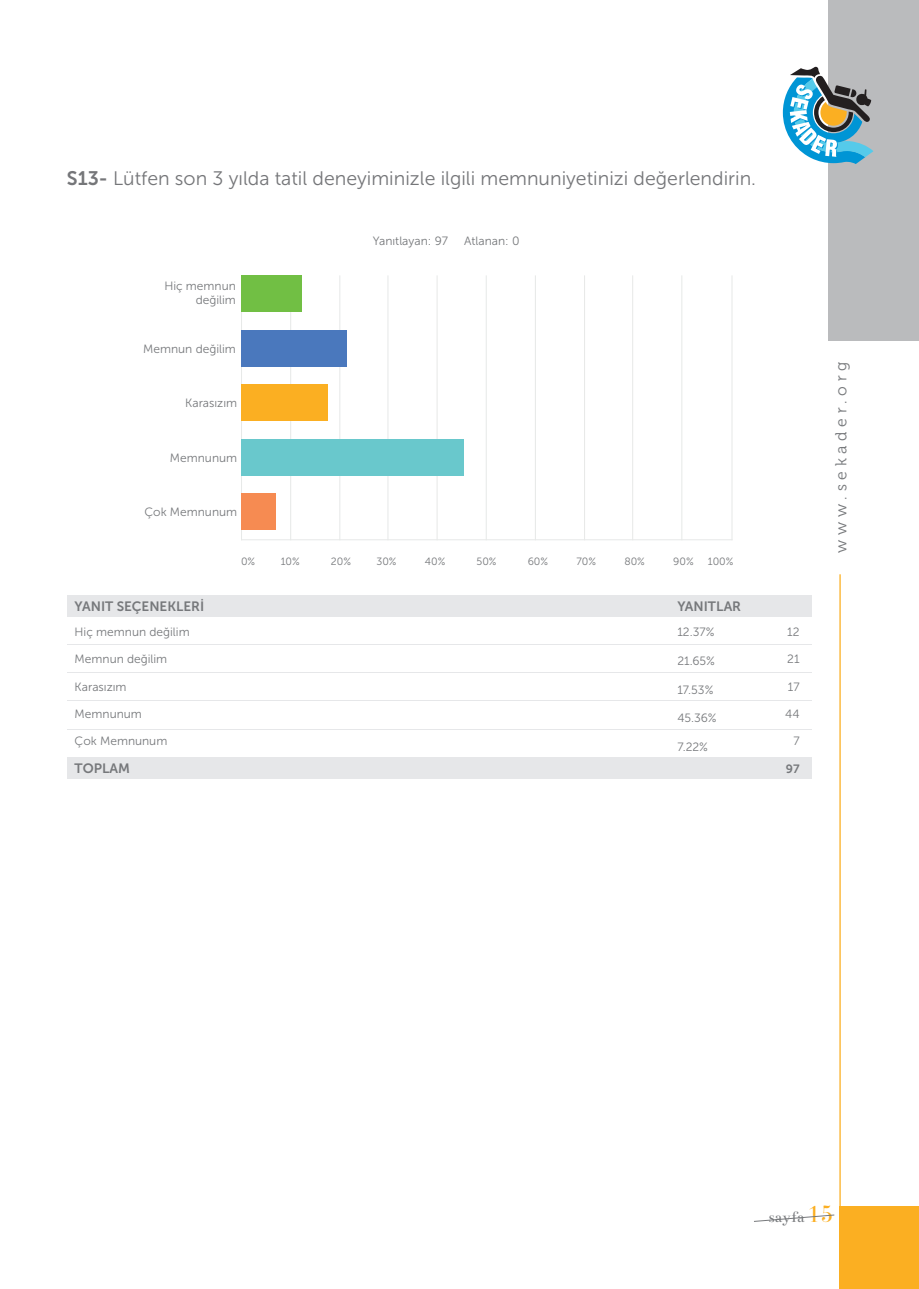
<style>
.page{position:relative;width:919px;height:1289px;background:#fff}
.page>*{position:absolute;margin:0;border:0;box-sizing:border-box;transform-origin:0 0}
.t1{font:19.5px "Museo Sans 300";color:#757679}
.t2{font:16.35px "Bentham";color:#76787b}
.t3{font:15.9px "Museo 300";letter-spacing:.3em;color:#76787b}
.t4{font:13.5px "Museo Sans 700";color:#76787b}
.t5{font:12px/14.4px "Museo Sans 300";color:#76787b;text-align:right}
.t6{font:12px "Museo Sans 700";color:#76787b}
.t7{font:10.5px "Museo Sans 300";color:#76787b}
.s1{font-family:"Museo Sans 700"}
.s2{font-family:"Bauer Bodoni BT Titling";font-size:21.75px;color:#fbaf22}
</style>
<div class="page">
<div style="left:839px;top:1205px;width:79px;height:83px;background:#fbaf22"></div>
<svg style="left:754px;top:1214px;width:80px;height:7px"></svg>
<div style="left:828px;top:0;width:90px;height:340px;background:#babbbd"></div>
<svg style="left:782px;top:66px;width:91px;height:98px"></svg>
<hr style="left:839px;top:574px;width:1px;height:714px;background:#fbaf22">
<hr style="left:290px;top:275px;width:1px;height:265px;background:#e7e9e8">
<hr style="left:339px;top:275px;width:1px;height:265px;background:#e7e9e8">
<hr style="left:387px;top:275px;width:1px;height:265px;background:#e7e9e8">
<hr style="left:436px;top:275px;width:1px;height:265px;background:#e7e9e8">
<hr style="left:485px;top:275px;width:1px;height:265px;background:#e7e9e8">
<hr style="left:535px;top:275px;width:1px;height:265px;background:#e7e9e8">
<hr style="left:584px;top:275px;width:1px;height:265px;background:#e7e9e8">
<hr style="left:632px;top:275px;width:1px;height:265px;background:#e7e9e8">
<hr style="left:681px;top:275px;width:1px;height:265px;background:#e7e9e8">
<hr style="left:731px;top:275px;width:1px;height:265px;background:#e7e9e8">
<hr style="left:241px;top:275px;width:1px;height:265px;background:#e7e9e8">
<hr style="left:241px;top:539px;width:491px;height:1px;background:#e7e9e8">
<div style="left:241px;top:330px;width:105px;height:36px;background:#4a78bd"></div>
<div style="left:241px;top:384px;width:86px;height:37px;background:#fbaf22"></div>
<div style="left:241px;top:494px;width:35px;height:36px;background:#f68b52"></div>
<div style="left:241px;top:439px;width:222px;height:36px;background:#69c8cc"></div>
<div style="left:241px;top:275px;width:60px;height:36px;background:#71bf44"></div>
<div style="left:67px;top:595px;width:744px;height:21px;background:#e6e7e9"></div>
<div style="left:67px;top:757px;width:744px;height:22px;background:#e6e7e9"></div>
<hr style="left:67px;top:644px;width:744px;height:1px;background:#e6e7e9">
<hr style="left:67px;top:672px;width:744px;height:1px;background:#e6e7e9">
<hr style="left:67px;top:700px;width:744px;height:1px;background:#e6e7e9">
<hr style="left:67px;top:728px;width:744px;height:1px;background:#e6e7e9">
<h1 class="t1" style="left:67px;top:167px;width:690px"><span class="s1">S13-</span> Lütfen son 3 yılda tatil deneyiminizle ilgili memnuniyetinizi değerlendirin.</h1>
<p class="t5" style="left:164px;top:278px;width:73px">Hiç memnun değilim</p>
<p class="t5" style="left:143px;top:341px;width:94px">Memnun değilim</p>
<p class="t5" style="left:185px;top:396px;width:53px">Karasızım</p>
<p class="t5" style="left:170px;top:450px;width:69px">Memnunum</p>
<p class="t5" style="left:144px;top:505px;width:94px">Çok Memnunum</p>
<p class="t5" style="left:373px;top:233px;width:77px">Yanıtlayan: 97</p>
<p class="t5" style="left:464px;top:233px;width:57px">Atlanan: 0</p>
<p class="t4" style="left:75px;top:599px;width:131px">YANIT SEÇENEKLERİ</p>
<p class="t5" style="left:75px;top:625px;width:116px">Hiç memnun değilim</p>
<p class="t5" style="left:75px;top:652px;width:94px">Memnun değilim</p>
<p class="t5" style="left:75px;top:679px;width:53px">Karasızım</p>
<p class="t5" style="left:75px;top:706px;width:69px">Memnunum</p>
<p class="t5" style="left:75px;top:733px;width:94px">Çok Memnunum</p>
<p class="t4" style="left:75px;top:760px;width:57px">TOPLAM</p>
<p class="t7" style="left:241px;top:556px;width:16px">0%</p>
<p class="t7" style="left:281px;top:556px;width:21px">10%</p>
<p class="t7" style="left:331px;top:556px;width:22px">20%</p>
<p class="t7" style="left:376px;top:556px;width:22px">30%</p>
<p class="t7" style="left:425px;top:556px;width:22px">40%</p>
<p class="t7" style="left:476px;top:556px;width:22px">50%</p>
<p class="t7" style="left:527px;top:556px;width:22px">60%</p>
<p class="t7" style="left:576px;top:556px;width:21px">70%</p>
<p class="t7" style="left:624px;top:556px;width:22px">80%</p>
<p class="t7" style="left:673px;top:556px;width:22px">90%</p>
<p class="t7" style="left:707px;top:556px;width:27px">100%</p>
<p class="t4" style="left:677px;top:599px;width:65px">YANITLAR</p>
<p class="t5" style="left:677px;top:625px;width:39px">12.37%</p>
<p class="t5" style="left:677px;top:653px;width:39px">21.65%</p>
<p class="t5" style="left:677px;top:682px;width:38px">17.53%</p>
<p class="t5" style="left:677px;top:710px;width:41px">45.36%</p>
<p class="t5" style="left:677px;top:739px;width:32px">7.22%</p>
<p class="t5" style="left:787px;top:625px;width:14px">12</p>
<p class="t5" style="left:787px;top:652px;width:14px">21</p>
<p class="t5" style="left:787px;top:679px;width:13px">17</p>
<p class="t5" style="left:785px;top:706px;width:16px">44</p>
<p class="t5" style="left:793px;top:733px;width:8px">7</p>
<p class="t6" style="left:785px;top:762px;width:15px">97</p>
<h3 class="t3" style="left:832px;top:553px;width:192px;rotate:-90deg">www.sekader.org</h3>
<h2 class="t2" style="left:768px;top:1208px;width:67px">sayfa <span class="s2">15</span></h2>
</div>
